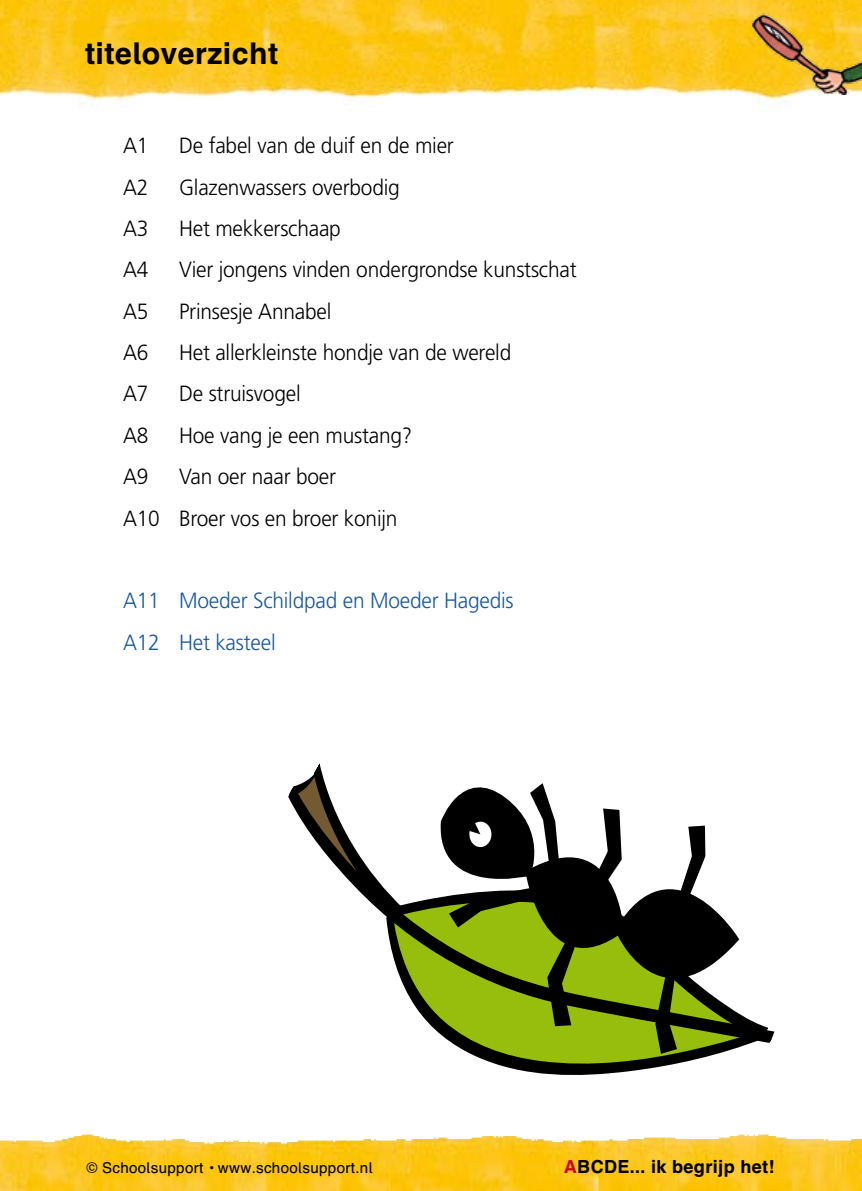
<style>
.page{position:relative;width:862px;height:1191px;background:#fff}
.page>*{position:absolute;margin:0;border:0;box-sizing:border-box;transform-origin:0 0}
.t1{font:700 30px "Mathebuch MD";letter-spacing:.015em;color:#000}
.t2{font:300 22px/41.4px "Frutiger";letter-spacing:-.01em;color:#000;text-align:center;scale:.95 1}
.t3{font:300 22px/41.4px "Frutiger";letter-spacing:-.01em;color:#1858a1;scale:.95 1}
.t4{font:700 18px "Mathebuch MD";letter-spacing:.02em;color:#000}
.t5{font:15px "Mathebuch MD";letter-spacing:.02em;color:#000}
.s1{color:#cc071e}
</style>
<div class="page">
<img style="left:0;top:0;width:862px;height:112px">
<img style="left:0;top:1134px;width:862px;height:57px">
<img style="left:752px;top:11px;width:110px;height:84px">
<svg style="left:475px;top:1043px;width:276px;height:32px"></svg>
<svg style="left:288px;top:763px;width:486px;height:280px"></svg>
<svg style="left:439px;top:763px;width:304px;height:293px"></svg>
<p class="t1" style="left:85px;top:34px;width:195px">titeloverzicht</p>
<p class="t2" style="left:123px;top:125px;width:28px">A1</p>
<p class="t2" style="left:179px;top:125px;width:291px">De fabel van de duif en de mier</p>
<p class="t2" style="left:123px;top:166px;width:28px">A2</p>
<p class="t2" style="left:179px;top:166px;width:234px">Glazenwassers overbodig</p>
<p class="t2" style="left:123px;top:208px;width:28px">A3</p>
<p class="t2" style="left:179px;top:208px;width:172px">Het mekkerschaap</p>
<p class="t2" style="left:123px;top:249px;width:28px">A4</p>
<p class="t2" style="left:179px;top:249px;width:420px">Vier jongens vinden ondergrondse kunstschat</p>
<p class="t2" style="left:123px;top:290px;width:28px">A5</p>
<p class="t2" style="left:179px;top:290px;width:162px">Prinsesje Annabel</p>
<p class="t2" style="left:123px;top:332px;width:28px">A6</p>
<p class="t2" style="left:179px;top:332px;width:351px">Het allerkleinste hondje van de wereld</p>
<p class="t2" style="left:123px;top:373px;width:28px">A7</p>
<p class="t2" style="left:179px;top:373px;width:129px">De struisvogel</p>
<p class="t2" style="left:123px;top:414px;width:28px">A8</p>
<p class="t2" style="left:179px;top:414px;width:247px">Hoe vang je een mustang?</p>
<p class="t2" style="left:123px;top:456px;width:28px">A9</p>
<p class="t2" style="left:123px;top:456px;width:290px">Van oer naar boer<br>A10 Broer vos en broer konijn</p>
<p class="t3" style="left:123px;top:580px;width:413px">A11 Moeder Schildpad en Moeder Hagedis<br>A12 Het kasteel</p>
<p class="t5" style="left:86px;top:1157px;width:288px">© Schoolsupport • www.schoolsupport.nl</p>
<p class="t4" style="left:564px;top:1154px;width:212px"><span class="s1">A</span>BCDE... ik begrijp het!</p>
</div>
